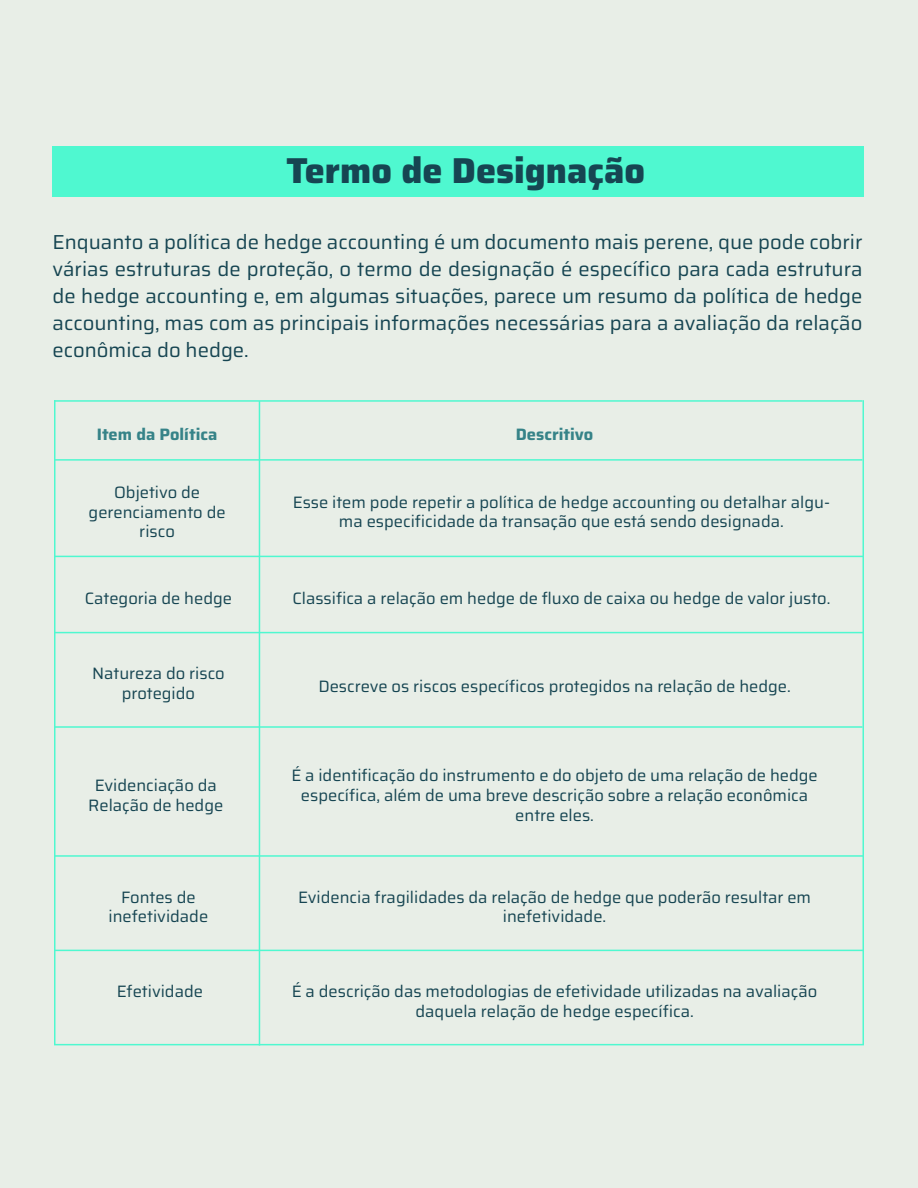
<style>
.page{position:relative;width:918px;height:1188px;background:#e8eee7}
.page>*{position:absolute;margin:0;border:0;box-sizing:border-box;transform-origin:0 0}
.t1{font:100 36px "Saira";color:#164552}
.t2{font:100 20.25px/27px "Saira";color:#164552;text-align:justify}
.t3{font:100 16.5px/19.8px "Saira";color:#164552;text-align:center}
.t4{font:100 16.5px "Saira";color:#368388}
</style>
<div class="page">
<div style="left:53px;top:147px;width:811px;height:50px;background:#4ff8d0"></div>
<hr style="left:259px;top:401px;width:1px;height:645px;background:#4ff8d0">
<hr style="left:862px;top:400px;width:2px;height:645px;background:#4ff8d0">
<hr style="left:54px;top:459px;width:808px;height:2px;background:#4ff8d0">
<hr style="left:54px;top:400px;width:2px;height:645px;background:#4ff8d0">
<hr style="left:55px;top:556px;width:808px;height:1px;background:#4ff8d0">
<hr style="left:55px;top:632px;width:808px;height:1px;background:#4ff8d0">
<hr style="left:54px;top:726px;width:808px;height:2px;background:#4ff8d0">
<hr style="left:55px;top:855px;width:808px;height:2px;background:#4ff8d0">
<hr style="left:55px;top:950px;width:808px;height:1px;background:#4ff8d0">
<hr style="left:54px;top:1044px;width:810px;height:1px;background:#4ff8d0">
<hr style="left:54px;top:400px;width:808px;height:2px;background:#4ff8d0">
<h1 class="t1" style="left:286px;top:141px;width:360px">Termo de Designação</h1>
<p class="t2" style="left:53px;top:228px;width:812px">Enquanto a política de hedge accounting é um documento mais perene, que pode cobrir várias estruturas de proteção, o termo de designação é específico para cada estrutura de hedge accounting e, em algumas situações, parece um resumo da política de hedge accounting, mas com as principais informações necessárias para a avaliação da relação econômica do hedge.</p>
<p class="t4" style="left:97px;top:421px;width:122px">Item da Política</p>
<p class="t4" style="left:516px;top:421px;width:79px">Descritivo</p>
<p class="t3" style="left:89px;top:481px;width:139px">Objetivo de gerenciamento de risco</p>
<p class="t3" style="left:293px;top:491px;width:539px">Esse item pode repetir a política de hedge accounting ou detalhar algu&shy;ma especificidade da transação que está sendo designada.</p>
<p class="t3" style="left:85px;top:587px;width:149px">Categoria de hedge</p>
<p class="t3" style="left:92px;top:663px;width:134px">Natureza do risco protegido</p>
<p class="t3" style="left:88px;top:775px;width:137px">Evidenciação da<br>Relação de hedge</p>
<p class="t3" style="left:109px;top:886px;width:101px">Fontes de inefetividade</p>
<p class="t3" style="left:117px;top:981px;width:88px">Efetividade</p>
<p class="t3" style="left:292px;top:587px;width:540px">Classifica a relação em hedge de fluxo de caixa ou hedge de valor justo.</p>
<p class="t3" style="left:318px;top:675px;width:474px">Descreve os riscos específicos protegidos na relação de hedge.</p>
<p class="t3" style="left:291px;top:765px;width:528px">É a identificação do instrumento e do objeto de uma relação de hedge específica, além de uma breve descrição sobre a relação econômica entre eles.</p>
<p class="t3" style="left:298px;top:886px;width:515px">Evidencia fragilidades da relação de hedge que poderão resultar em inefetividade.</p>
<p class="t3" style="left:292px;top:981px;width:527px">É a descrição das metodologias de efetividade utilizadas na avaliação daquela relação de hedge específica.</p>
</div>
